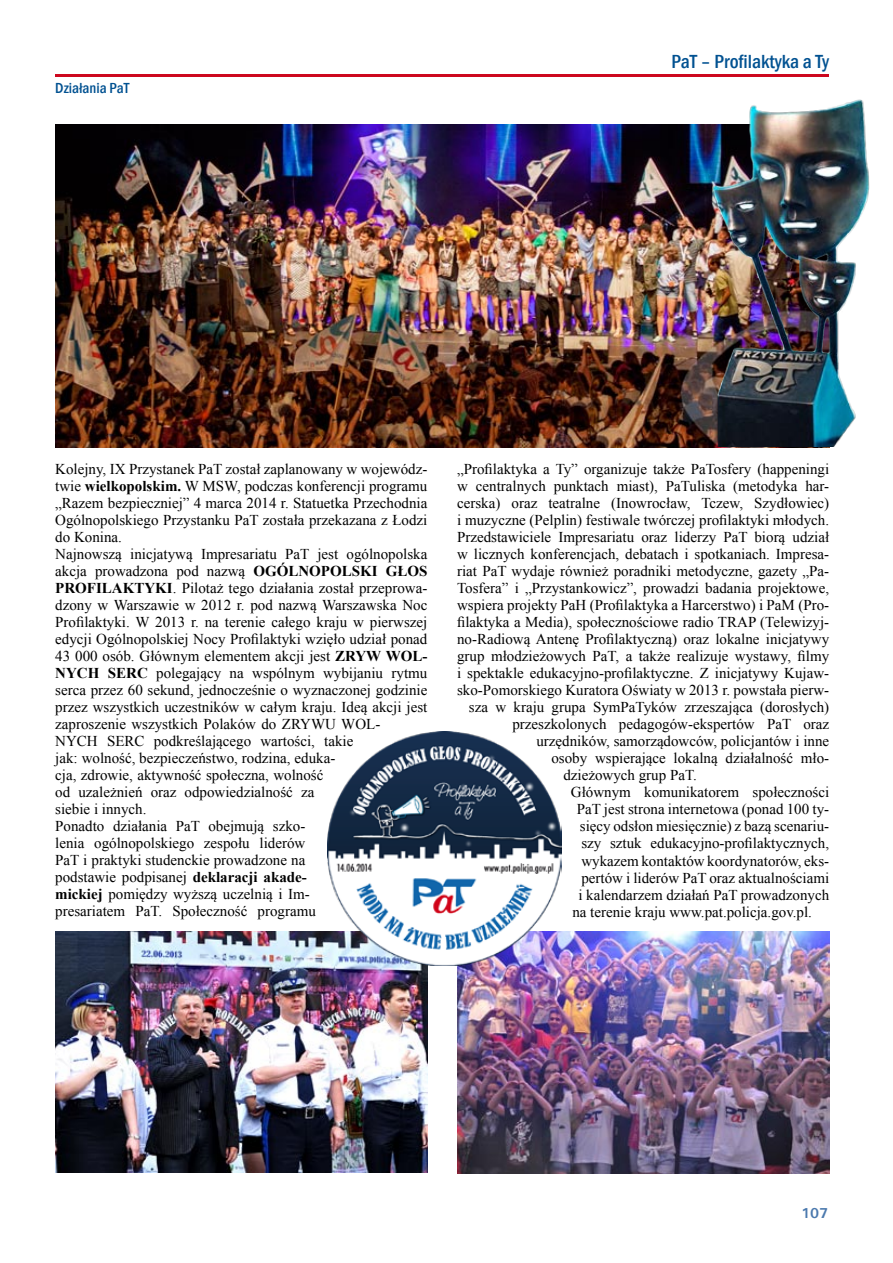
<style>
.page{position:relative;width:893px;height:1263px;background:#fff}
.page>*{position:absolute;margin:0;border:0;box-sizing:border-box;transform-origin:0 0}
.t1{font:500 condensed 19.5px "Franklin Gothic";color:#005191}
.t2{font:15px/17px "Times New Roman";color:#000}
.t3{font:500 condensed 15px "Franklin Gothic";color:#005191}
.t4{font:700 14.4px "Univers";color:#4b79ae}
.s1{font-weight:700}
</style>
<div class="page">
<hr style="left:55px;top:74px;width:774px;height:3px;background:#cd071e">
<img style="left:457px;top:931px;width:372px;height:242px">
<img style="left:55px;top:124px;width:774px;height:324px">
<img style="left:658px;top:99px;width:212px;height:347px">
<img style="left:55px;top:931px;width:372px;height:242px">
<img style="left:328px;top:731px;width:234px;height:234px">
<p class="t3" style="left:55px;top:78px;width:76px">Działania PaT</p>
<h1 class="t1" style="left:671px;top:48px;width:159px">PaT – Profilaktyka a Ty</h1>
<p class="t2" style="left:55px;top:460px;width:374px">Kolejny, IX Przystanek PaT został zaplanowany w wojewódz&shy;twie <span class="s1">wielkopolskim.</span> W MSW, podczas konferencji programu „Razem bezpieczniej” 4 marca 2014 r. Statuetka Przechodnia Ogólnopolskiego Przystanku PaT została przekazana z Łodzi do Konina.<br>Najnowszą inicjatywą Impresariatu PaT jest ogólnopolska akcja prowadzona pod nazwą <span class="s1">OGÓLNOPOLSKI GŁOS PROFILAKTYKI</span>. Pilotaż tego działania został przeprowa&shy;dzony w Warszawie w 2012 r. pod nazwą Warszawska Noc Profilaktyki. W 2013 r. na terenie całego kraju w pierwszej edycji Ogólnopolskiej Nocy Profilaktyki wzięło udział ponad 43 000 osób. Głównym elementem akcji jest <span class="s1">ZRYW WOL-NYCH SERC</span> polegający na wspólnym wybijaniu rytmu serca przez 60 sekund, jednocześnie o wyznaczonej godzinie przez wszystkich uczestników w całym kraju. Ideą akcji jest zaproszenie wszystkich Polaków do ZRYWU WOL-<br>NYCH SERC podkreślającego wartości, takie<br>jak: wolność, bezpieczeństwo, rodzina, eduka-<br>cja, zdrowie, aktywność społeczna, wolność<br>od uzależnień oraz odpowiedzialność za<br>siebie i innych.<br>Ponadto działania PaT obejmują szko-<br>lenia ogólnopolskiego zespołu liderów<br>PaT i praktyki studenckie prowadzone na<br>podstawie podpisanej <span class="s1">deklaracji akade-<br>mickiej</span> pomiędzy wyższą uczelnią i Im-<br>presariatem PaT. Społeczność programu</p>
<p class="t2" style="left:457px;top:460px;width:374px">„Profilaktyka a Ty” organizuje także PaTosfery (happeningi</p>
<p class="t2" style="left:457px;top:477px;width:374px">w centralnych punktach miast), PaTuliska (metodyka har-</p>
<p class="t2" style="left:457px;top:494px;width:374px">cerska) oraz teatralne (Inowrocław, Tczew, Szydłowiec)</p>
<p class="t2" style="left:457px;top:511px;width:374px">i muzyczne (Pelplin) festiwale twórczej profilaktyki młodych.</p>
<p class="t2" style="left:457px;top:528px;width:374px">Przedstawiciele Impresariatu oraz liderzy PaT biorą udział</p>
<p class="t2" style="left:457px;top:545px;width:374px">w licznych konferencjach, debatach i spotkaniach. Impresa-</p>
<p class="t2" style="left:457px;top:562px;width:374px">riat PaT wydaje również poradniki metodyczne, gazety „Pa-</p>
<p class="t2" style="left:457px;top:580px;width:374px">Tosfera” i „Przystankowicz”, prowadzi badania projektowe,</p>
<p class="t2" style="left:457px;top:597px;width:374px">wspiera projekty PaH (Profilaktyka a Harcerstwo) i PaM (Pro-</p>
<p class="t2" style="left:457px;top:614px;width:374px">filaktyka a Media), społecznościowe radio TRAP (Telewizyj-</p>
<p class="t2" style="left:457px;top:631px;width:374px">no-Radiową Antenę Profilaktyczną) oraz lokalne inicjatywy</p>
<p class="t2" style="left:457px;top:648px;width:374px">grup młodzieżowych PaT, a także realizuje wystawy, filmy</p>
<p class="t2" style="left:457px;top:665px;width:374px">i spektakle edukacyjno-profilaktyczne. Z inicjatywy Kujaw-</p>
<p class="t2" style="left:457px;top:682px;width:374px">sko-Pomorskiego Kuratora Oświaty w 2013 r. powstała pierw-</p>
<p class="t2" style="left:469px;top:699px;width:362px">sza w kraju grupa SymPaTyków zrzeszająca (dorosłych)</p>
<p class="t2" style="left:512px;top:716px;width:318px">przeszkolonych pedagogów-ekspertów PaT oraz</p>
<p class="t2" style="left:536px;top:733px;width:294px">urzędników, samorządowców, policjantów i inne</p>
<p class="t2" style="left:551px;top:750px;width:279px">osoby wspierające lokalną działalność mło-</p>
<p class="t2" style="left:563px;top:767px;width:135px">dzieżowych grup PaT.</p>
<p class="t2" style="left:571px;top:784px;width:260px">Głównym komunikatorem społeczności</p>
<p class="t2" style="left:577px;top:801px;width:254px">PaT jest strona internetowa (ponad 100 ty-</p>
<p class="t2" style="left:580px;top:818px;width:251px">sięcy odsłon miesięcznie) z bazą scenariu-</p>
<p class="t2" style="left:581px;top:835px;width:249px">szy sztuk edukacyjno-profilaktycznych,</p>
<p class="t2" style="left:581px;top:852px;width:249px">wykazem kontaktów koordynatorów, eks-</p>
<p class="t2" style="left:581px;top:869px;width:249px">pertów i liderów PaT oraz aktualnościami</p>
<p class="t2" style="left:578px;top:886px;width:252px">i kalendarzem działań PaT prowadzonych</p>
<p class="t2" style="left:572px;top:903px;width:241px">na terenie kraju www.pat.policja.gov.pl.</p>
<p class="t4" style="left:801px;top:1204px;width:29px">107</p>
</div>
